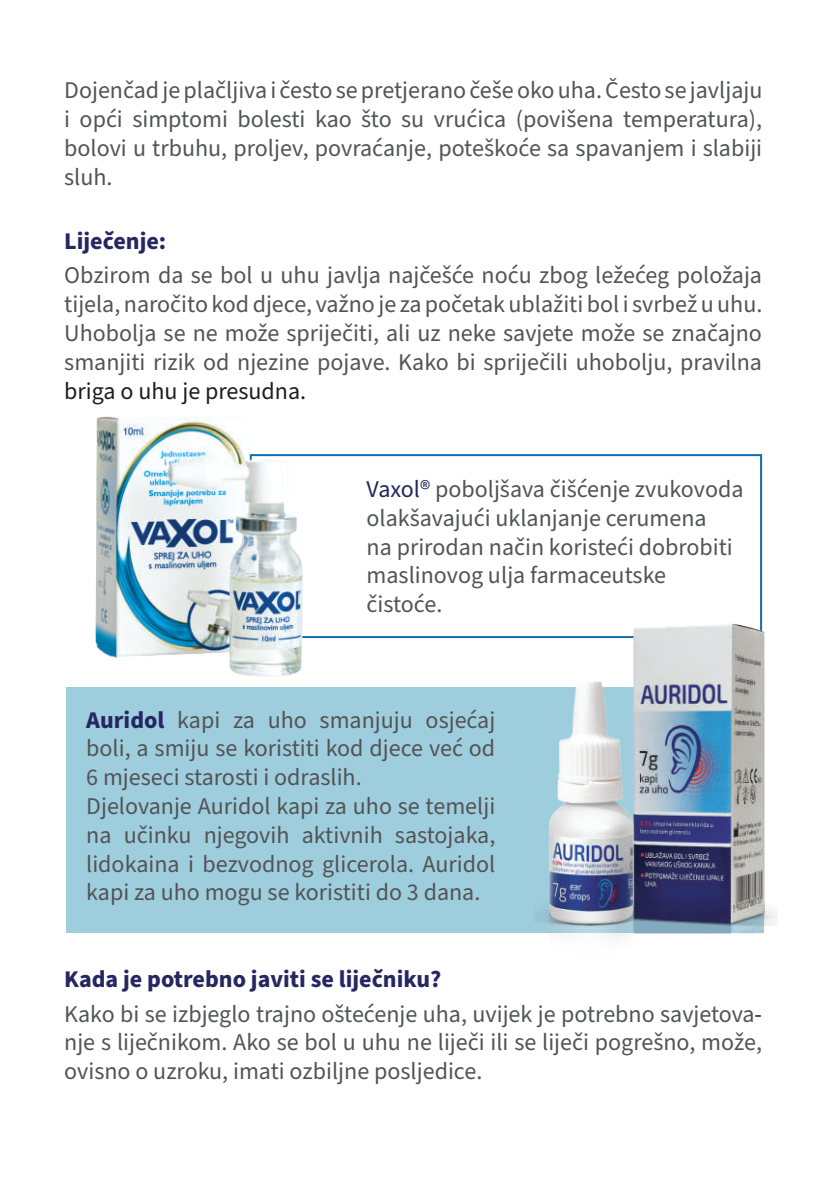
<style>
.page{position:relative;width:840px;height:1191px;background:#fff}
.page>*{position:absolute;margin:0;border:0;box-sizing:border-box;transform-origin:0 0}
.t1{font:24px/28.8px "Source Sans Pro";color:#535454}
.t2{font:24px "Source Sans Pro";color:#211d1e}
.t3{font:700 24px "Source Sans Pro";color:#262761}
.s1{color:#22265b}
.s2{font-weight:700;color:#262761}
.s3{color:#211d1e}
</style>
<div class="page">
<div style="left:66px;top:687px;width:697px;height:246px;background:#9ecdde"></div>
<div style="left:249px;top:454px;width:512px;height:184px;border:2px solid #116eac"></div>
<img style="left:614px;top:623px;width:163px;height:310px">
<img style="left:542px;top:681px;width:99px;height:257px">
<img style="left:96px;top:416px;width:206px;height:260px">
<p class="t1" style="left:64px;top:77px;width:699px;text-align:justify">Dojenčadjeplačljiva i čestosepretjeranočešeokouha.Čestose javljaju i opći simptomi bolesti kao što su vrućica (povišena temperatura), bolovi u trbuhu, proljev, povraćanje, poteškoće sa spavanjem i slabiji sluh.</p>
<p class="t3" style="left:64px;top:224px;width:104px">Liječenje:</p>
<p class="t1" style="left:64px;top:262px;width:699px;text-align:justify">Obzirom da se bol u uhu javlja najčešće noću zbog ležećeg položaja tijela, naročito kod djece, važno je za početak ublažiti bol i svrbež u uhu.<br>Uhobolja se ne može spriječiti, ali uz neke savjete može se značajno smanjiti rizik od njezine pojave. Kako bi spriječili uhobolju, pravilna</p>
<p class="t2" style="left:64px;top:374px;width:243px">briga o uhu je presudna.</p>
<p class="t1" style="left:366px;top:475px;width:378px"><span class="s1">Vaxol®</span> poboljšava čišćenje zvukovoda olakšavajući uklanjanje cerumena<br>na prirodan način koristeći dobrobiti maslinovog ulja farmaceutske čistoće.</p>
<p class="t1" style="left:86px;top:706px;width:410px"><span class="s2">Auridol</span> kapi za uho smanjuju osjećaj boli, a smiju se koristiti kod djece već od 6 mjeseci starosti i odraslih.<br>Djelovanje Auridol kapi za uho se temelji na učinku njegovih aktivnih sastojaka, lidokaina i bezvodnog glicerola. Auridol kapi za uho mogu se koristiti do 3 dana.</p>
<p class="t1" style="left:64px;top:962px;width:699px;line-height:34.8px"><span class="s2">Kada je potrebno javiti se liječniku?<br></span>Kako bi se izbjeglo trajno oštećenje uha, uvijek je potrebno savjetova<span class="s3">-</span></p>
<p class="t1" style="left:64px;top:1028px;width:699px">nje s liječnikom. Ako se bol u uhu ne liječi ili se liječi pogrešno, može, ovisno o uzroku, imati ozbiljne posljedice.</p>
</div>
